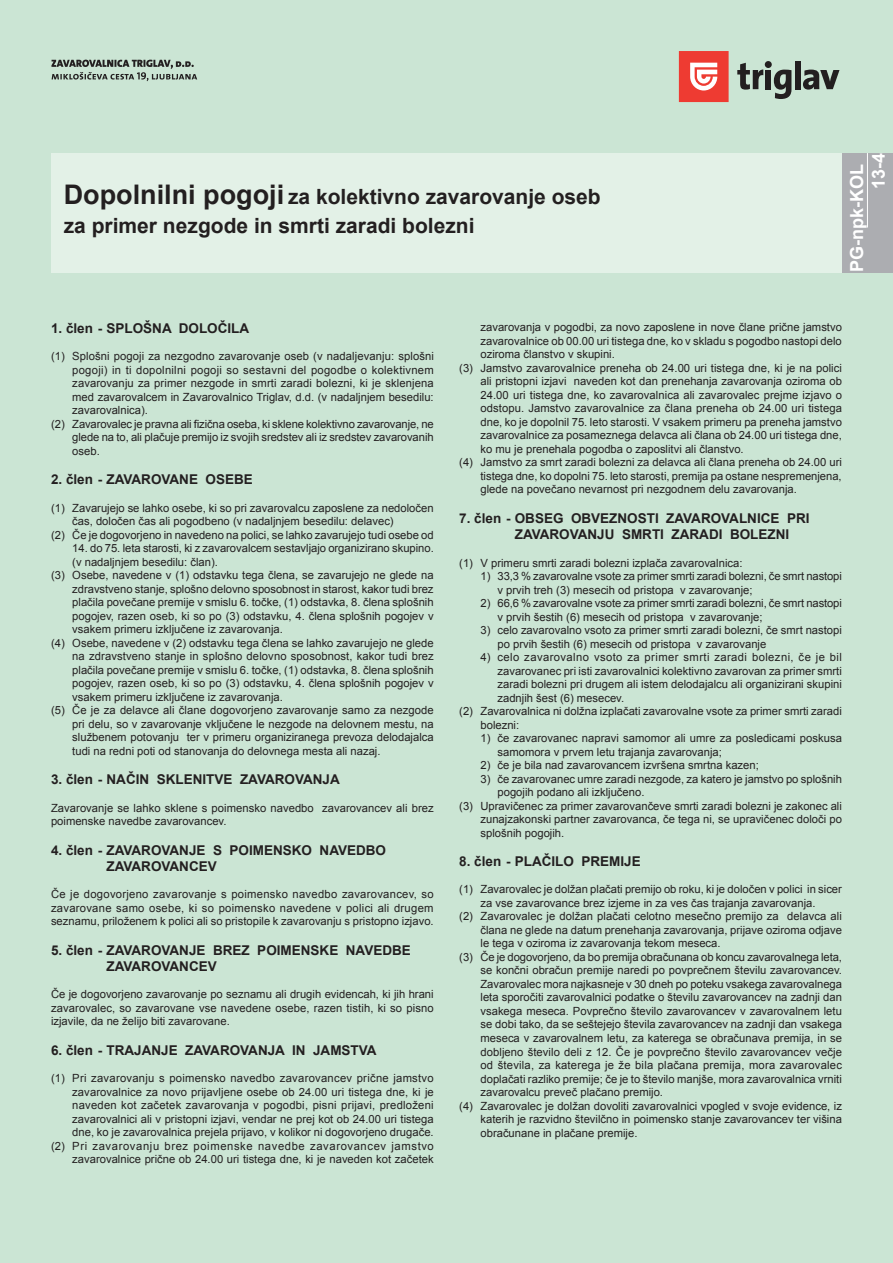
<style>
.page{position:relative;width:893px;height:1263px;background:#cbe5d4}
.page>*{position:absolute;margin:0;border:0;box-sizing:border-box;transform-origin:0 0}
.Naslov_1{font:700 21px "Arial";color:#231f20}
.t1{font:700 18px/21.6px "Arial";color:#fff}
.Člen{font:700 13.5px/16.2px "Arial";color:#231f20}
.Odstavek{font:11.25px/13.5px "Arial";color:#231f20;text-align:justify}
.Pododstavek{font:11.25px/13.5px "Arial";color:#231f20}
.Odstavek-2{font:11.25px/13.5px "Arial";letter-spacing:.025em;color:#231f20;text-align:right}
.s1{font-size:27px}
</style>
<div class="page">
<div style="left:842px;top:153px;width:51px;height:119px;background:#acadb1"></div>
<hr style="left:867px;top:153px;width:1px;height:74px;background:#fff">
<svg style="left:51px;top:60px;width:146px;height:21px"></svg>
<div style="left:51px;top:153px;width:791px;height:119px;background:#e3f1e7"></div>
<svg style="left:679px;top:51px;width:50px;height:51px;background:#f0625b"></svg>
<svg style="left:737px;top:61px;width:102px;height:38px"></svg>
<p class="Naslov_1" style="left:64px;top:182px;width:538px"><span class="s1">Dopolnilni pogoji</span> za kolektivno zavarovanje oseb</p>
<p class="Naslov_1" style="left:64px;top:212px;width:412px">za primer nezgode in smrti zaradi bolezni</p>
<h2 class="t1" style="left:847px;top:189px;width:38px;text-indent:-83px;rotate:-90deg">PG-npk-KOL<br>13-4</h2>
<p class="Člen" style="left:51px;top:321px;width:200px">1. člen - SPLOŠNA DOLOČILA</p>
<p class="Odstavek" style="left:72px;top:350px;width:363px;text-indent:-21px">(1) Splošni pogoji za nezgodno zavarovanje oseb (v nadaljevanju: splošni pogoji) in ti dopolnilni pogoji so sestavni del pogodbe o kolektivnem zavarovanju za primer nezgode in smrti zaradi bolezni, ki je sklenjena med zavarovalcem in Zavarovalnico Triglav, d.d. (v nadaljnjem besedilu: zavarovalnica).</p>
<p class="Odstavek" style="left:72px;top:417px;width:363px;text-indent:-21px">(2) Zavarovalec je pravna ali fizična oseba, ki sklene kolektivno zavarovanje, ne glede na to, ali plačuje premijo iz svojih sredstev ali iz sredstev zavarovanih oseb.</p>
<p class="Člen" style="left:51px;top:472px;width:203px">2. člen - ZAVAROVANE OSEBE</p>
<p class="Odstavek" style="left:72px;top:501px;width:363px;text-indent:-21px">(1) Zavarujejo se lahko osebe, ki so pri zavarovalcu zaposlene za nedoločen čas, določen čas ali pogodbeno (v nadaljnjem besedilu: delavec)</p>
<p class="Odstavek" style="left:51px;top:528px;width:384px">(2) Če je dogovorjeno in navedeno na polici, se lahko zavarujejo tudi osebe od</p>
<p class="Odstavek" style="left:72px;top:541px;width:363px">14. do 75. leta starosti, ki z zavarovalcem sestavljajo organizirano skupino. (v nadaljnjem besedilu: član).</p>
<p class="Odstavek" style="left:72px;top:568px;width:363px;text-indent:-21px">(3) Osebe, navedene v (1) odstavku tega člena, se zavarujejo ne glede na zdravstveno stanje, splošno delovno sposobnost in starost, kakor tudi brez plačila povečane premije v smislu 6. točke, (1) odstavka, 8. člena splošnih pogojev, razen oseb, ki so po (3) odstavku, 4. člena splošnih pogojev v vsakem primeru izključene iz zavarovanja.</p>
<p class="Odstavek" style="left:72px;top:636px;width:363px;text-indent:-21px">(4) Osebe, navedene v (2) odstavku tega člena se lahko zavarujejo ne glede na zdravstveno stanje in splošno delovno sposobnost, kakor tudi brez plačila povečane premije v smislu 6. točke, (1) odstavka, 8. člena splošnih pogojev, razen oseb, ki so po (3) odstavku, 4. člena splošnih pogojev v vsakem primeru izključene iz zavarovanja.</p>
<p class="Odstavek" style="left:72px;top:703px;width:363px;text-indent:-21px">(5) Če je za delavce ali člane dogovorjeno zavarovanje samo za nezgode pri delu, so v zavarovanje vključene le nezgode na delovnem mestu, na službenem potovanju ter v primeru organiziranega prevoza delodajalca tudi na redni poti od stanovanja do delovnega mesta ali nazaj.</p>
<p class="Člen" style="left:51px;top:772px;width:290px">3. člen - NAČIN SKLENITVE ZAVAROVANJA</p>
<p class="Odstavek" style="left:51px;top:801px;width:384px">Zavarovanje se lahko sklene s poimensko navedbo zavarovancev ali brez poimenske navedbe zavarovancev.</p>
<p class="Člen" style="left:107px;top:842px;width:281px;text-indent:-56px">4. člen - ZAVAROVANJE S POIMENSKO NAVEDBO<br>ZAVAROVANCEV</p>
<p class="Odstavek" style="left:51px;top:887px;width:384px">Če je dogovorjeno zavarovanje s poimensko navedbo zavarovancev, so zavarovane samo osebe, ki so poimensko navedene v polici ali drugem seznamu, priloženem k polici ali so pristopile k zavarovanju s pristopno izjavo.</p>
<p class="Člen" style="left:107px;top:942px;width:306px;text-indent:-56px">5. člen - ZAVAROVANJE BREZ POIMENSKE NAVEDBE<br>ZAVAROVANCEV</p>
<p class="Odstavek" style="left:51px;top:988px;width:384px">Če je dogovorjeno zavarovanje po seznamu ali drugih evidencah, ki jih hrani zavarovalec, so zavarovane vse navedene osebe, razen tistih, ki so pisno izjavile, da ne želijo biti zavarovane.</p>
<p class="Člen" style="left:51px;top:1043px;width:327px">6. člen - TRAJANJE ZAVAROVANJA IN JAMSTVA</p>
<p class="Odstavek" style="left:72px;top:1071px;width:363px;text-indent:-21px">(1) Pri zavarovanju s poimensko navedbo zavarovancev prične jamstvo zavarovalnice za novo prijavljene osebe ob 24.00 uri tistega dne, ki je naveden kot začetek zavarovanja v pogodbi, pisni prijavi, predloženi zavarovalnici ali v pristopni izjavi, vendar ne prej kot ob 24.00 uri tistega dne, ko je zavarovalnica prejela prijavo, v kolikor ni dogovorjeno drugače.</p>
<p class="Odstavek-2" style="left:51px;top:1139px;width:384px">(2) Pri zavarovanju brez poimenske navedbe zavarovancev jamstvo zavarovalnice prične ob 24.00 uri tistega dne, ki je naveden kot začetek</p>
<p class="Odstavek" style="left:480px;top:321px;width:363px">zavarovanja v pogodbi, za novo zaposlene in nove člane prične jamstvo zavarovalnice ob 00.00 uri tistega dne, ko v skladu s pogodbo nastopi delo oziroma članstvo v skupini.</p>
<p class="Odstavek" style="left:480px;top:361px;width:363px;text-indent:-21px">(3) Jamstvo zavarovalnice preneha ob 24.00 uri tistega dne, ki je na polici ali pristopni izjavi naveden kot dan prenehanja zavarovanja oziroma ob 24.00 uri tistega dne, ko zavarovalnica ali zavarovalec prejme izjavo o odstopu. Jamstvo zavarovalnice za člana preneha ob 24.00 uri tistega dne, ko je dopolnil 75. leto starosti. V vsakem primeru pa preneha jamstvo zavarovalnice za posameznega delavca ali člana ob 24.00 uri tistega dne, ko mu je prenehala pogodba o zaposlitvi ali članstvo.</p>
<p class="Odstavek" style="left:480px;top:456px;width:363px;text-indent:-21px">(4) Jamstvo za smrt zaradi bolezni za delavca ali člana preneha ob 24.00 uri tistega dne, ko dopolni 75. leto starosti, premija pa ostane nespremenjena, glede na povečano nevarnost pri nezgodnem delu zavarovanja.</p>
<p class="Člen" style="left:515px;top:511px;width:296px;text-indent:-56px">7. člen - OBSEG OBVEZNOSTI ZAVAROVALNICE PRI<br>ZAVAROVANJU SMRTI ZARADI BOLEZNI</p>
<p class="Odstavek" style="left:459px;top:556px;width:285px">(1) V primeru smrti zaradi bolezni izplača zavarovalnica:</p>
<p class="Pododstavek" style="left:497px;top:569px;width:346px;text-indent:-17px">1) 33,3 % zavarovalne vsote za primer smrti zaradi bolezni, če smrt nastopi v prvih treh (3) mesecih od pristopa v zavarovanje;</p>
<p class="Pododstavek" style="left:497px;top:596px;width:346px;text-indent:-17px">2) 66,6 % zavarovalne vsote za primer smrti zaradi bolezni, če smrt nastopi v prvih šestih (6) mesecih od pristopa v zavarovanje;</p>
<p class="Pododstavek" style="left:497px;top:623px;width:346px;text-indent:-17px">3) celo zavarovalno vsoto za primer smrti zaradi bolezni, če smrt nastopi po prvih šestih (6) mesecih od pristopa v zavarovanje</p>
<p class="Pododstavek" style="left:497px;top:650px;width:346px;text-align:justify;text-indent:-17px">4) celo zavarovalno vsoto za primer smrti zaradi bolezni, če je bil zavarovanec pri isti zavarovalnici kolektivno zavarovan za primer smrti zaradi bolezni pri drugem ali istem delodajalcu ali organizirani skupini zadnjih šest (6) mesecev.</p>
<p class="Odstavek" style="left:480px;top:704px;width:363px;text-indent:-21px">(2) Zavarovalnica ni dolžna izplačati zavarovalne vsote za primer smrti zaradi bolezni:</p>
<p class="Pododstavek" style="left:497px;top:731px;width:346px;text-indent:-17px">1) če zavarovanec napravi samomor ali umre za posledicami poskusa samomora v prvem letu trajanja zavarovanja;</p>
<p class="Pododstavek" style="left:480px;top:758px;width:280px">2) če je bila nad zavarovancem izvršena smrtna kazen;</p>
<p class="Pododstavek" style="left:497px;top:772px;width:346px;text-indent:-17px">3) če zavarovanec umre zaradi nezgode, za katero je jamstvo po splošnih pogojih podano ali izključeno.</p>
<p class="Odstavek" style="left:480px;top:799px;width:363px;text-indent:-21px">(3) Upravičenec za primer zavarovančeve smrti zaradi bolezni je zakonec ali zunajzakonski partner zavarovanca, če tega ni, se upravičenec določi po splošnih pogojih.</p>
<p class="Člen" style="left:459px;top:854px;width:183px">8. člen - PLAČILO PREMIJE</p>
<p class="Odstavek" style="left:459px;top:883px;width:384px;text-align:center">(1) Zavarovalec je dolžan plačati premijo ob roku, ki je določen v polici in sicer za vse zavarovance brez izjeme in za ves čas trajanja zavarovanja.</p>
<p class="Odstavek" style="left:480px;top:910px;width:363px;text-indent:-21px">(2) Zavarovalec je dolžan plačati celotno mesečno premijo za delavca ali člana ne glede na datum prenehanja zavarovanja, prijave oziroma odjave le tega v oziroma iz zavarovanja tekom meseca.</p>
<p class="Odstavek" style="left:480px;top:950px;width:363px;text-indent:-21px">(3) Če je dogovorjeno, da bo premija obračunana ob koncu zavarovalnega leta, se končni obračun premije naredi po povprečnem številu zavarovancev.<br>Zavarovalec mora najkasneje v 30 dneh po poteku vsakega zavarovalnega leta sporočiti zavarovalnici podatke o številu zavarovancev na zadnji dan vsakega meseca. Povprečno število zavarovancev v zavarovalnem letu se dobi tako, da se seštejejo števila zavarovancev na zadnji dan vsakega meseca v zavarovalnem letu, za katerega se obračunava premija, in se dobljeno število deli z 12. Če je povprečno število zavarovancev večje od števila, za katerega je že bila plačana premija, mora zavarovalec doplačati razliko premije; če je to število manjše, mora zavarovalnica vrniti zavarovalcu preveč plačano premijo.</p>
<p class="Odstavek" style="left:480px;top:1099px;width:363px;text-indent:-21px">(4) Zavarovalec je dolžan dovoliti zavarovalnici vpogled v svoje evidence, iz katerih je razvidno številčno in poimensko stanje zavarovancev ter višina obračunane in plačane premije.</p>
</div>
